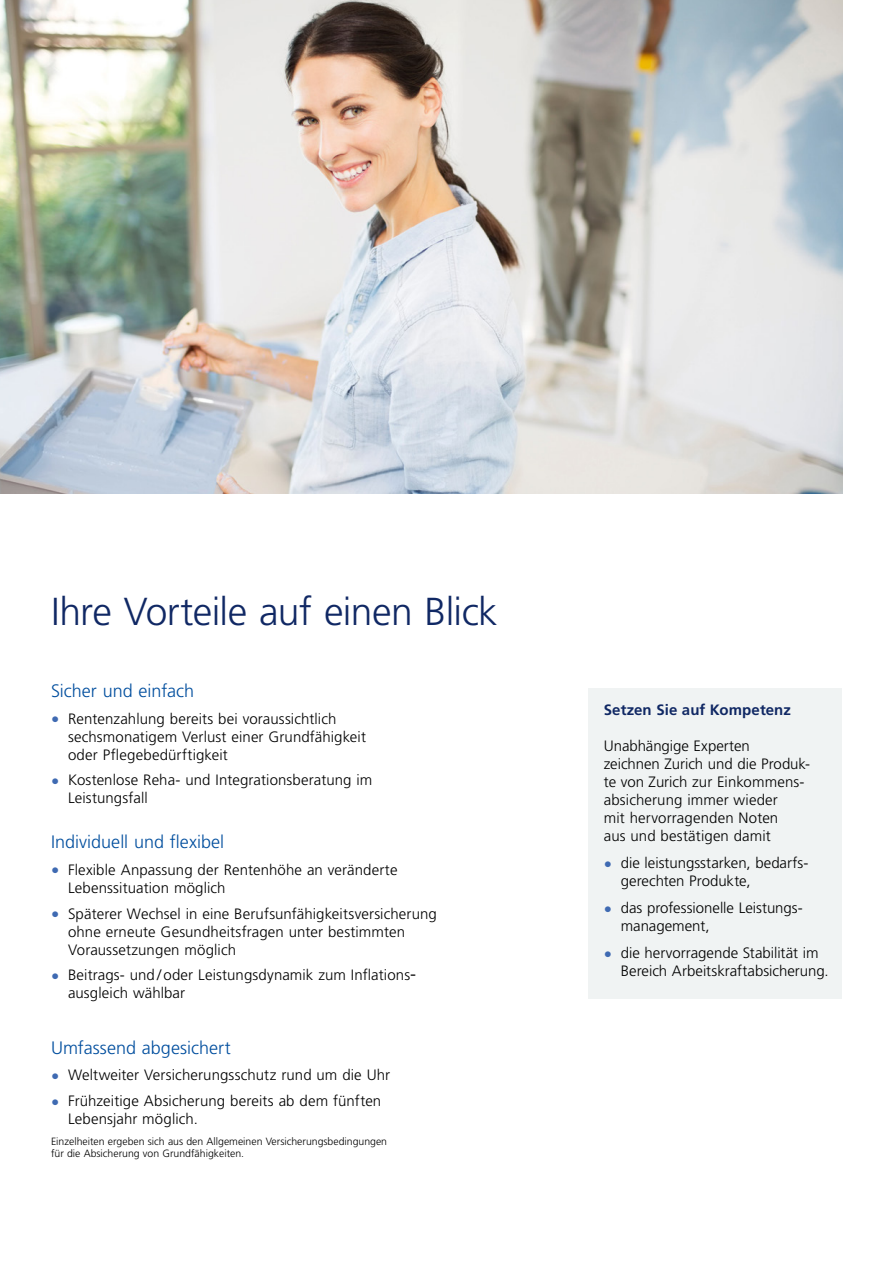
<style>
.page{position:relative;width:893px;height:1263px;background:#fff}
.page>*{position:absolute;margin:0;border:0;box-sizing:border-box;transform-origin:0 0}
.t1{font:300 39px "Frutiger LT Pro";letter-spacing:-.015em;color:#102864}
.t2{font:300 18px "Frutiger LT Pro";color:#004e9e}
.t3{font:300 15px/18px "Frutiger LT Pro";letter-spacing:.005em;color:#000}
.t4{font:700 15px "Frutiger LT Pro";letter-spacing:.005em;color:#102864}
.t5{font:300 10.5px/12.8px "Frutiger LT Pro";color:#000}
.s1{font-size:16.5px;color:#3f6ab2}
</style>
<div class="page">
<div style="left:588px;top:688px;width:254px;height:310px;background:#f0f3f3"></div>
<img style="left:0;top:0;width:842px;height:493px">
<h1 class="t1" style="left:51px;top:588px;width:448px">Ihre Vorteile auf einen Blick</h1>
<p class="t2" style="left:51px;top:681px;width:144px">Sicher und einfach</p>
<p class="t3" style="left:68px;top:710px;width:299px;text-indent:-17px"><span class="s1">•</span> Rentenzahlung bereits bei voraussichtlich sechsmonatigem Verlust einer Grundfähigkeit oder Pflegebedürftigkeit</p>
<p class="t3" style="left:68px;top:771px;width:306px;text-indent:-17px"><span class="s1">•</span> Kostenlose Reha- und Integrationsberatung im<br>Leistungsfall</p>
<p class="t2" style="left:51px;top:832px;width:175px">Individuell und flexibel</p>
<p class="t3" style="left:68px;top:861px;width:331px;text-indent:-17px"><span class="s1">•</span> Flexible Anpassung der Rentenhöhe an veränderte<br>Lebenssituation möglich</p>
<p class="t3" style="left:68px;top:904px;width:370px;text-indent:-17px"><span class="s1">•</span> Späterer Wechsel in eine Berufsunfähigkeitsversicherung ohne erneute Gesundheitsfragen unter bestimmten<br>Voraussetzungen möglich</p>
<p class="t3" style="left:68px;top:966px;width:350px;text-indent:-17px"><span class="s1">•</span> Beitrags- und / oder Leistungsdynamik zum Inflations&shy;ausgleich wählbar</p>
<p class="t2" style="left:51px;top:1037px;width:181px">Umfassend abgesichert</p>
<p class="t3" style="left:51px;top:1066px;width:341px"><span class="s1">•</span> Weltweiter Versicherungsschutz rund um die Uhr</p>
<p class="t3" style="left:68px;top:1092px;width:315px;text-indent:-17px"><span class="s1">•</span> Frühzeitige Absicherung bereits ab dem fünften<br>Lebensjahr möglich.</p>
<p class="t5" style="left:51px;top:1134px;width:338px">Einzelheiten ergeben sich aus den Allgemeinen Versicherungsbedingungen für die Absicherung von Grundfähigkeiten.</p>
<p class="t4" style="left:604px;top:701px;width:189px">Setzen Sie auf Kompetenz</p>
<p class="t3" style="left:604px;top:737px;width:208px">Unabhängige Experten<br>zeichnen Zurich und die Produk&shy;te von Zurich zur Einkommens&shy;absicherung immer wieder<br>mit hervorragenden Noten<br>aus und bestätigen damit</p>
<p class="t3" style="left:621px;top:854px;width:188px;text-indent:-17px"><span class="s1">•</span> die leistungsstarken, bedarfs&shy;gerechten Produkte,</p>
<p class="t3" style="left:621px;top:899px;width:182px;text-indent:-17px"><span class="s1">•</span> das professionelle Leistungs&shy;management,</p>
<p class="t3" style="left:621px;top:944px;width:209px;text-indent:-17px"><span class="s1">•</span> die hervorragende Stabilität im<br>Bereich Arbeitskraftabsicherung.</p>
</div>
